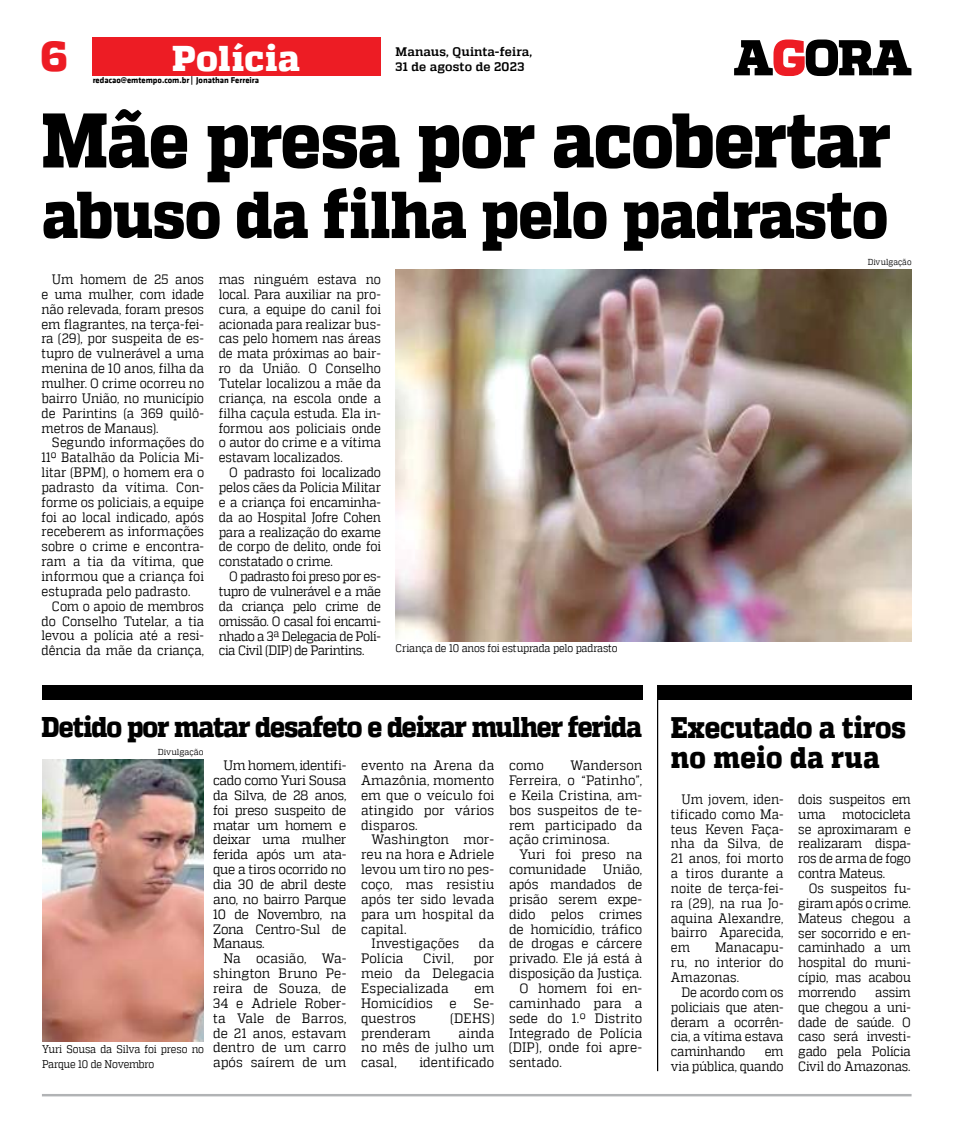
<style>
.page{position:relative;width:957px;height:1134px;background:#fff}
.page>*{position:absolute;margin:0;border:0;box-sizing:border-box;transform-origin:0 0}
.t1{font:800 77.12px "MW Quadon";letter-spacing:-.015em;color:#000;scale:.89 1}
.t2{font:800 66.12px "MW Quadon";letter-spacing:-.015em;color:#000;scale:.89 1}
.t3{font:800 41.75px "MW Quadon";color:#ed1c24}
.t4{font:800 35.75px "MW Quadon";letter-spacing:.015em;color:#fff}
.t5{font:800 29.75px/29.8px "MW Quadon";color:#000;scale:.89 1}
.t6{font:800 28.5px "MW Quadon";letter-spacing:-.04em;color:#000;scale:.89 1}
.t7{font:13.62px/14.9px "MW Quadon";color:#000;text-align:justify;scale:.89 1}
.t8{font:13.62px/14.9px "MW Quadon";color:#000;text-align:justify;scale:.93 1}
.t9{font:700 12.38px "MW Quadon";letter-spacing:.01em;color:#000}
.t10{font:11.12px/14.9px "MW Quadon";letter-spacing:-.015em;color:#000;scale:.89 1}
.t11{font:700 8.62px "MW Klavika Bd";color:#000}
.t12{font:8.62px "MW Quadon";letter-spacing:.01em;color:#000;scale:.94 1}
.t13{font:8.62px "MW Quadon";letter-spacing:.01em;color:#000;scale:.89 1}
</style>
<div class="page">
<hr style="left:42px;top:1094px;width:869px;height:2px;background:#b1b3b5">
<svg style="left:734px;top:40px;width:177px;height:36px"></svg>
<div style="left:92px;top:37px;width:289px;height:39px;background:#ed1c24"></div>
<div style="left:42px;top:685px;width:600px;height:15px;background:#000"></div>
<img style="left:42px;top:759px;width:161px;height:282px">
<img style="left:395px;top:270px;width:516px;height:372px">
<div style="left:657px;top:685px;width:254px;height:15px;background:#000"></div>
<hr style="left:657px;top:685px;width:1px;height:386px;background:#000">
<h3 class="t3" style="left:41px;top:32px;width:28px">6</h3>
<h3 class="t4" style="left:172px;top:37px;width:129px">Polícia</h3>
<p class="t11" style="left:93px;top:74px;width:168px">redacao@emtempo.com.br | Jonathan Ferreira</p>
<p class="t9" style="left:395px;top:45px;width:138px">Manaus, Quinta-feira,</p>
<p class="t9" style="left:395px;top:60px;width:130px">31 de agosto de 2023</p>
<h1 class="t1" style="left:41px;top:95px;width:956px">Mãe presa por acobertar</h1>
<h2 class="t2" style="left:41px;top:176px;width:953px">abuso da filha pelo padrasto</h2>
<p class="t7" style="left:41px;top:272px;width:184px;text-indent:10px">Um homem de 25 anos e uma mulher, com idade não relevada, foram presos em flagrantes, na terça-fei&shy;ra (29), por suspeita de es&shy;tupro de vulnerável a uma menina de 10 anos, filha da mulher. O crime ocorreu no bairro União, no município de Parintins (a 369 quilô&shy;metros de Manaus).</p>
<p class="t7" style="left:41px;top:435px;width:184px;text-indent:10px">Segundo informações do 11º Batalhão da Polícia Mi&shy;litar (BPM), o homem era o padrasto da vítima. Con&shy;forme os policiais, a equipe foi ao local indicado, após receberem as informações sobre o crime e encontra&shy;ram a tia da vítima, que informou que a criança foi estuprada pelo padrasto.</p>
<p class="t7" style="left:41px;top:598px;width:184px;text-indent:10px">Com o apoio de membros do Conselho Tutelar, a tia levou a polícia até a resi&shy;dência da mãe da criança,</p>
<p class="t7" style="left:219px;top:272px;width:184px">mas ninguém estava no local. Para auxiliar na pro&shy;cura, a equipe do canil foi acionada para realizar bus&shy;cas pelo homem nas áreas de mata próximas ao bair&shy;ro da União. O Conselho Tutelar localizou a mãe da criança, na escola onde a filha caçula estuda. Ela in&shy;formou aos policiais onde o autor do crime e a vítima estavam localizados.</p>
<p class="t7" style="left:219px;top:465px;width:184px;text-indent:10px">O padrasto foi localizado pelos cães da Polícia Militar e a criança foi encaminha&shy;da ao Hospital Jofre Cohen para a realização do exame de corpo de delito, onde foi constatado o crime.</p>
<p class="t7" style="left:219px;top:569px;width:184px;text-indent:10px">O padrasto foi preso por es&shy;tupro de vulnerável e a mãe da criança pelo crime de omissão. O casal foi encami&shy;nhado a 3ª Delegacia de Polí&shy;cia Civil (DIP) de Parintins.</p>
<p class="t10" style="left:396px;top:641px;width:251px">Criança de 10 anos foi estuprada pelo padrasto</p>
<h3 class="t6" style="left:41px;top:711px;width:676px">Detido por matar desafeto e deixar mulher ferida</h3>
<p class="t8" style="left:213px;top:758px;width:145px;text-indent:10px">Um homem, identifi&shy;cado como Yuri Sousa da Silva, de 28 anos, foi preso suspeito de matar um homem e deixar uma mulher ferida após um ata&shy;que a tiros ocorrido no dia 30 de abril deste ano, no bairro Parque 10 de Novembro, na Zona Centro-Sul de Manaus.</p>
<p class="t8" style="left:213px;top:951px;width:145px;text-indent:10px">Na ocasião, Wa&shy;shington Bruno Pe&shy;reira de Souza, de 34 e Adriele Rober&shy;ta Vale de Barros, de 21 anos, estavam dentro de um carro após saírem de um</p>
<p class="t12" style="left:158px;top:747px;width:50px">Divulgação</p>
<p class="t8" style="left:361px;top:758px;width:145px">evento na Arena da Amazônia, momento em que o veículo foi atingido por vários disparos.</p>
<p class="t8" style="left:371px;top:832px;width:133px">Washington mor-</p>
<p class="t8" style="left:361px;top:847px;width:145px">reu na hora e Adriele</p>
<p class="t8" style="left:361px;top:862px;width:145px">levou um tiro no pes-</p>
<p class="t8" style="left:361px;top:877px;width:145px">coço, mas resistiu</p>
<p class="t8" style="left:361px;top:891px;width:145px">após ter sido levada</p>
<p class="t8" style="left:361px;top:906px;width:145px">para um hospital da</p>
<p class="t8" style="left:361px;top:921px;width:50px">capital.</p>
<p class="t8" style="left:371px;top:936px;width:96px">Investigações</p>
<p class="t8" style="left:479px;top:936px;width:18px">da</p>
<p class="t8" style="left:361px;top:951px;width:47px">Polícia</p>
<p class="t8" style="left:423px;top:951px;width:34px">Civil,</p>
<p class="t8" style="left:509px;top:758px;width:145px;text-indent:62px">Wanderson Ferreira, o “Patinho”, e Keila Cristina, am&shy;bos suspeitos de te&shy;rem participado da ação criminosa.</p>
<p class="t8" style="left:519px;top:847px;width:134px">Yuri foi preso na</p>
<p class="t8" style="left:509px;top:862px;width:145px">comunidade União,</p>
<p class="t8" style="left:509px;top:877px;width:145px">após mandados de</p>
<p class="t8" style="left:509px;top:891px;width:145px">prisão serem expe-</p>
<p class="t8" style="left:509px;top:906px;width:145px">dido pelos crimes</p>
<p class="t8" style="left:509px;top:921px;width:145px">de homicídio, tráfico</p>
<p class="t8" style="left:509px;top:936px;width:145px">de drogas e cárcere</p>
<p class="t8" style="left:509px;top:951px;width:145px">privado. Ele já está à</p>
<p class="t8" style="left:509px;top:966px;width:144px">disposição da Justiça.</p>
<p class="t8" style="left:519px;top:981px;width:133px">O homem foi en-</p>
<p class="t8" style="left:509px;top:995px;width:145px">caminhado para a</p>
<p class="t8" style="left:509px;top:1010px;width:145px">sede do 1.º Distrito</p>
<p class="t8" style="left:509px;top:1025px;width:145px">Integrado de Polícia</p>
<p class="t8" style="left:509px;top:1040px;width:145px">(DIP), onde foi apre-</p>
<p class="t8" style="left:509px;top:1055px;width:58px">sentado.</p>
<p class="t8" style="left:509px;top:758px;width:39px">como</p>
<p class="t8" style="left:361px;top:951px;width:145px;text-indent:112px">por meio da Delegacia Especializada</p>
<p class="t8" style="left:361px;top:981px;width:145px;text-indent:113px">em Homicídios e Se&shy;questros</p>
<p class="t8" style="left:450px;top:1010px;width:49px">(DEHS)</p>
<p class="t8" style="left:361px;top:1025px;width:76px">prenderam</p>
<p class="t8" style="left:361px;top:1025px;width:145px;text-indent:97px">ainda no mês de julho um casal,</p>
<p class="t10" style="left:42px;top:1042px;width:183px">Yuri Sousa da Silva foi preso no<br>Parque 10 de Novembro</p>
<p class="t8" style="left:419px;top:1055px;width:82px">identificado</p>
<p class="t13" style="left:867px;top:257px;width:51px">Divulgação</p>
<h3 class="t5" style="left:671px;top:714px;width:266px">Executado a tiros no meio da rua</h3>
<p class="t7" style="left:671px;top:791px;width:128px;text-indent:10px">Um jovem, iden&shy;tificado como Ma&shy;teus Keven Faça&shy;nha da Silva, de 21 anos, foi morto a tiros durante a noite de terça-fei&shy;ra (29), na rua Jo&shy;aquina Alexandre, bairro Aparecida, em</p>
<p class="t7" style="left:798px;top:791px;width:128px">dois suspeitos em uma motocicleta se aproximaram e realizaram dispa&shy;ros de arma de fogo contra Mateus.</p>
<p class="t7" style="left:798px;top:881px;width:128px;text-indent:10px">Os suspeitos fu&shy;giram após o crime.<br>Mateus chegou a ser socorrido e en&shy;caminhado a um hospital do muni&shy;cípio, mas acabou morrendo</p>
<p class="t7" style="left:671px;top:940px;width:128px;text-indent:44px">Manacapu&shy;ru, no interior do Amazonas.</p>
<p class="t7" style="left:671px;top:985px;width:128px;text-indent:10px">De acordo com os policiais que aten&shy;deram a ocorrên&shy;cia, a vítima estava caminhando</p>
<p class="t7" style="left:798px;top:985px;width:128px;text-indent:77px">assim que chegou a uni&shy;dade de saúde. O caso será investi&shy;gado pela Polícia Civil do Amazonas.</p>
<p class="t7" style="left:671px;top:1044px;width:128px;text-align:right">em<br>via pública, quando</p>
</div>
